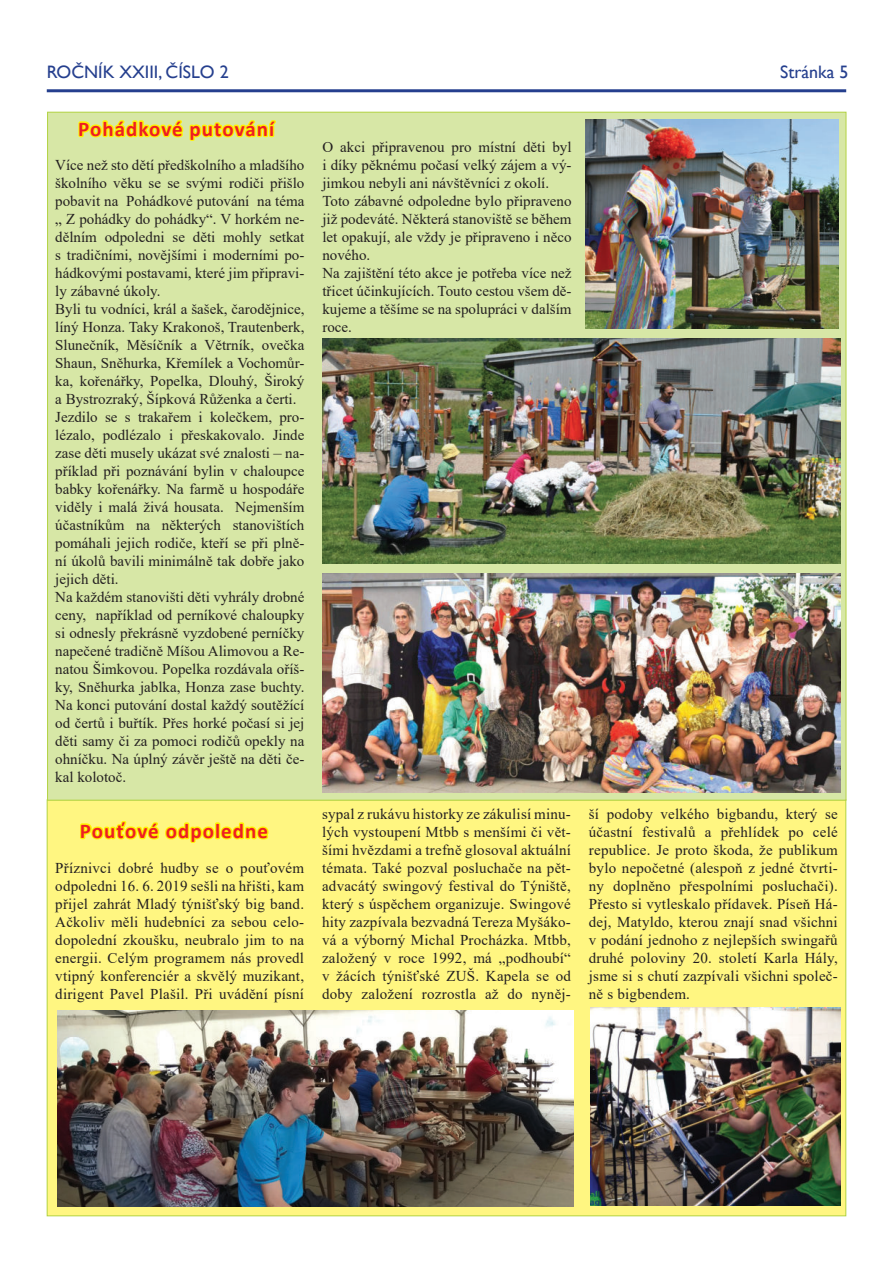
<style>
.page{position:relative;width:893px;height:1263px;background:#fff}
.page>*{position:absolute;margin:0;border:0;box-sizing:border-box;transform-origin:0 0}
.t1{font:700 21px "Calibri";letter-spacing:.05em;color:#ee1e23}
.t2{font:18px "Gill Sans";color:#253f8e}
.t3{font:15px/18px "Times New Roman";color:#231f20;text-align:justify}
.s1{font-size:16.5px}
</style>
<div class="page">
<hr style="left:47px;top:89px;width:799px;height:3px;background:#253f8e">
<div style="left:47px;top:800px;width:799px;height:416px;background:#fff681"></div>
<div style="left:48px;top:112px;width:798px;height:688px;background:#d7e7a6"></div>
<svg style="left:80px;top:821px;width:189px;height:22px"></svg>
<img style="left:322px;top:573px;width:518px;height:219px">
<img style="left:585px;top:119px;width:254px;height:209px">
<img style="left:322px;top:339px;width:518px;height:224px">
<img style="left:590px;top:1007px;width:250px;height:198px">
<svg style="left:77px;top:111px;width:201px;height:30px"></svg>
<img style="left:58px;top:1010px;width:516px;height:196px">
<p class="t2" style="left:47px;top:62px;width:183px">Ročník XXIII, číSlo 2</p>
<p class="t2" style="left:780px;top:61px;width:70px">Stránka 5</p>
<h1 class="t1" style="left:78px;top:114px;width:197px">Pohádkové putování</h1>
<p class="t3" style="left:55px;top:155px;width:251px;text-align:left">Více než sto dětí předškolního a mladšího školního věku se se svými rodiči přišlo pobavit na Pohádkové putování na téma „ Z pohádky do pohádky“. V horkém ne&shy;dělním odpoledni se děti mohly setkat s tradičními, novějšími i moderními po&shy;hádkovými postavami, které jim připravi&shy;ly zábavné úkoly.<br>Byli tu vodníci, král a šašek, čarodějnice, líný Honza. Taky Krakonoš, Trautenberk, Slunečník, Měsíčník a Větrník, ovečka Shaun, Sněhurka, Křemílek a Vochomůr&shy;ka, kořenářky, Popelka, Dlouhý, Široký a Bystrozraký, Šípková Růženka a čerti.<br>Jezdilo se s trakařem i kolečkem, pro&shy;lézalo, podlézalo i přeskakovalo. Jinde zase děti musely ukázat své znalosti <span class="s1">–</span> na&shy;příklad při poznávání bylin v chaloupce babky kořenářky. Na farmě u hospodáře viděly i malá živá housata. Nejmenším účastníkům na některých stanovištích pomáhali jejich rodiče, kteří se při plně&shy;ní úkolů bavili minimálně tak dobře jako jejich děti.<br>Na každém stanovišti děti vyhrály drobné ceny, například od perníkové chaloupky si odnesly překrásně vyzdobené perníčky napečené tradičně Míšou Alimovou a Re&shy;natou Šimkovou. Popelka rozdávala oříš&shy;ky, Sněhurka jablka, Honza zase buchty.<br>Na konci putování dostal každý soutěžící od čertů i buřtík. Přes horké počasí si jej děti samy či za pomoci rodičů opekly na ohníčku. Na úplný závěr ještě na děti če&shy;kal kolotoč.</p>
<h1 class="t1" style="left:80px;top:816px;width:190px">Pouťové odpoledne</h1>
<p class="t3" style="left:55px;top:858px;width:250px">Příznivci dobré hudby se o pouťovém odpoledni 16. 6. 2019 sešli na hřišti, kam přijel zahrát Mladý týnišťský big band.<br>Ačkoliv měli hudebníci za sebou celo&shy;dopolední zkoušku, neubralo jim to na energii. Celým programem nás provedl vtipný konferenciér a skvělý muzikant, dirigent Pavel Plašil. Při uvádění písní</p>
<p class="t3" style="left:322px;top:137px;width:251px;text-align:left">O akci připravenou pro místní děti byl i díky pěknému počasí velký zájem a vý&shy;jimkou nebyli ani návštěvníci z okolí.<br>Toto zábavné odpoledne bylo připraveno již podeváté. Některá stanoviště se během let opakují, ale vždy je připraveno i něco nového.<br>Na zajištění této akce je potřeba více než třicet účinkujících. Touto cestou všem dě&shy;kujeme a těšíme se na spolupráci v dalším roce.</p>
<p class="t3" style="left:322px;top:804px;width:250px">sypal z rukávu historky ze zákulisí minu&shy;lých vystoupení Mtbb s menšími či vět&shy;šími hvězdami a trefně glosoval aktuální témata. Také pozval posluchače na pět&shy;advacátý swingový festival do Týniště, který s úspěchem organizuje. Swingové hity zazpívala bezvadná Tereza Myšáko&shy;vá a výborný Michal Procházka. Mtbb, založený v roce 1992, má „podhoubí“ v žácích týnišťské ZUŠ. Kapela se od doby založení rozrostla až do nyněj-</p>
<p class="t3" style="left:589px;top:804px;width:250px">ší podoby velkého bigbandu, který se účastní festivalů a přehlídek po celé republice. Je proto škoda, že publikum bylo nepočetné (alespoň z jedné čtvrti&shy;ny doplněno přespolními posluchači).<br>Přesto si vytleskalo přídavek. Píseň Há&shy;dej, Matyldo, kterou znají snad všichni v podání jednoho z nejlepších swingařů druhé poloviny 20. století Karla Hály, jsme si s chutí zazpívali všichni společ&shy;ně s bigbendem.</p>
</div>
